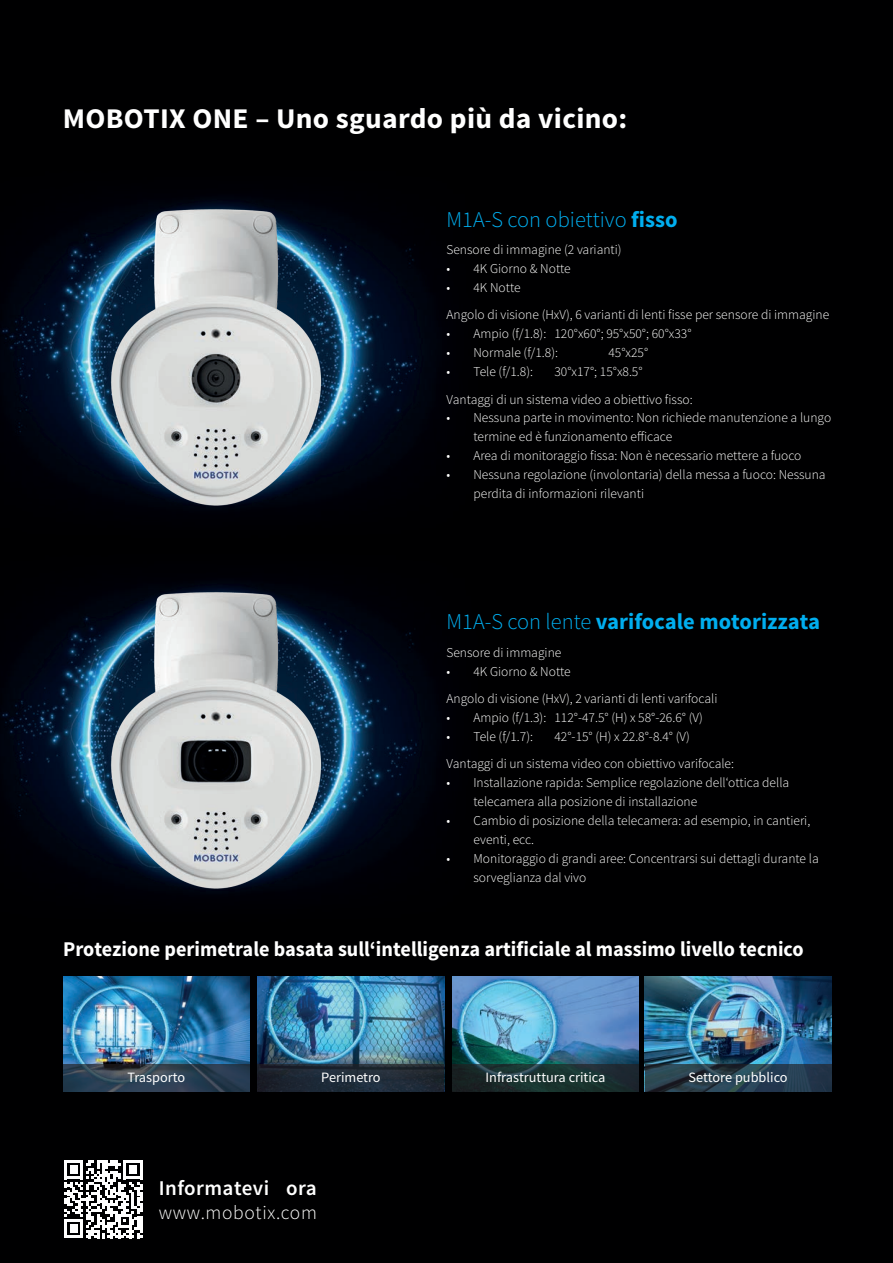
<style>
.page{position:relative;width:893px;height:1263px;background:#000001}
.page>*{position:absolute;margin:0;border:0;box-sizing:border-box;transform-origin:0 0}
.t1{font:700 28.5px "Source Sans Pro";letter-spacing:.01em;color:#fff}
.t2{font:700 22.5px "Source Sans Pro";color:#00aeef}
.t3{font:300 22.5px "Source Sans Pro";color:#00aeef}
.t4{font:700 21px "Source Sans Pro";color:#fff;scale:.96 1}
.t5{font:600 21px "Source Sans Pro";letter-spacing:.02em;color:#fff}
.t6{font:300 19.5px "Source Sans Pro";letter-spacing:.035em;color:#fff}
.t7{font:14.25px "Source Sans Pro";color:#fff}
.t8{font:300 13.5px/18.9px "Source Sans Pro";color:#fff}
.s1{font-weight:700}
.s2{font-weight:300}
</style>
<div class="page">
<div style="left:0;top:166px;width:483px;height:14px;background:#000002"></div>
<img style="left:0;top:180px;width:538px;height:362px">
<div style="left:0;top:549px;width:483px;height:15px;background:#000001"></div>
<img style="left:0;top:564px;width:538px;height:361px">
<svg style="left:64px;top:1160px;width:78px;height:78px"></svg>
<img style="left:63px;top:976px;width:187px;height:88px">
<svg style="left:63px;top:1064px;width:187px;height:28px;background:#2e3f51"></svg>
<img style="left:258px;top:976px;width:186px;height:88px">
<svg style="left:258px;top:1064px;width:186px;height:28px;background:#1f2834"></svg>
<img style="left:452px;top:976px;width:187px;height:88px">
<svg style="left:452px;top:1064px;width:187px;height:28px;background:#1b2f2f"></svg>
<img style="left:645px;top:976px;width:186px;height:88px">
<svg style="left:645px;top:1064px;width:186px;height:28px;background:#273d4c"></svg>
<h1 class="t1" style="left:63px;top:100px;width:566px">MOBOTIX ONE – Uno sguardo più da vicino:</h1>
<h2 class="t3" style="left:446px;top:206px;width:232px">M1A-S con obiettivo <span class="s1">fisso</span></h2>
<p class="t8" style="left:446px;top:240px;width:177px">Sensore di immagine (2 varianti)</p>
<p class="t8" style="left:446px;top:259px;width:126px">• 4K Giorno &amp; Notte</p>
<p class="t8" style="left:446px;top:274px;width:384px;line-height:27.5px">• 4K Notte<br>Angolo di visione (HxV), 6 varianti di lenti fisse per sensore di immagine</p>
<p class="t8" style="left:446px;top:324px;width:247px">• Ampio (f/1.8): 120°x60°; 95°x50°; 60°x33°</p>
<p class="t8" style="left:446px;top:343px;width:113px">• Normale (f/1.8):</p>
<p class="t8" style="left:608px;top:343px;width:41px">45°x25°</p>
<p class="t8" style="left:446px;top:362px;width:88px">• Tele (f/1.8):</p>
<p class="t8" style="left:446px;top:358px;width:248px;line-height:27.5px;text-indent:108px">30°x17°; 15°x8.5°<br>Vantaggi di un sistema video a obiettivo fisso:</p>
<p class="t8" style="left:473px;top:409px;width:359px;text-indent:-27px">• Nessuna parte in movimento: Non richiede manutenzione a lungo termine ed è funzionamento efficace</p>
<p class="t8" style="left:446px;top:446px;width:356px">• Area di monitoraggio fissa: Non è necessario mettere a fuoco</p>
<p class="t8" style="left:473px;top:465px;width:354px;text-indent:-27px">• Nessuna regolazione (involontaria) della messa a fuoco: Nessuna perdita di informazioni rilevanti</p>
<h2 class="t2" style="left:446px;top:607px;width:375px"><span class="s2">M1A-S con lente</span> varifocale motorizzata</h2>
<p class="t8" style="left:446px;top:643px;width:116px">Sensore di immagine</p>
<p class="t8" style="left:446px;top:657px;width:272px;line-height:27.5px">• 4K Giorno &amp; Notte<br>Angolo di visione (HxV), 2 varianti di lenti varifocali</p>
<p class="t8" style="left:446px;top:708px;width:258px">• Ampio (f/1.3): 112°-47.5° (H) x 58°-26.6° (V)</p>
<p class="t8" style="left:446px;top:727px;width:88px">• Tele (f/1.7):</p>
<p class="t8" style="left:446px;top:723px;width:289px;line-height:27.5px;text-indent:108px">42°-15° (H) x 22.8°-8.4° (V)<br>Vantaggi di un sistema video con obiettivo varifocale:</p>
<p class="t8" style="left:473px;top:773px;width:317px;text-indent:-27px">• Installazione rapida: Semplice regolazione dell‘ottica della telecamera alla posizione di installazione</p>
<p class="t8" style="left:473px;top:811px;width:338px;text-indent:-27px">• Cambio di posizione della telecamera: ad esempio, in cantieri, eventi, ecc.</p>
<p class="t8" style="left:473px;top:849px;width:347px;text-indent:-27px">• Monitoraggio di grandi aree: Concentrarsi sui dettagli durante la sorveglianza dal vivo</p>
<h3 class="t4" style="left:63px;top:935px;width:773px">Protezione perimetrale basata sull‘intelligenza artificiale al massimo livello tecnico</h3>
<p class="t7" style="left:127px;top:1068px;width:59px">Trasporto</p>
<p class="t7" style="left:321px;top:1068px;width:61px">Perimetro</p>
<p class="t7" style="left:485px;top:1068px;width:122px">Infrastruttura critica</p>
<p class="t7" style="left:689px;top:1068px;width:100px">Settore pubblico</p>
<h3 class="t5" style="left:159px;top:1175px;width:159px">Informatevi ora</h3>
<h3 class="t6" style="left:159px;top:1200px;width:159px">www.mobotix.com</h3>
</div>
